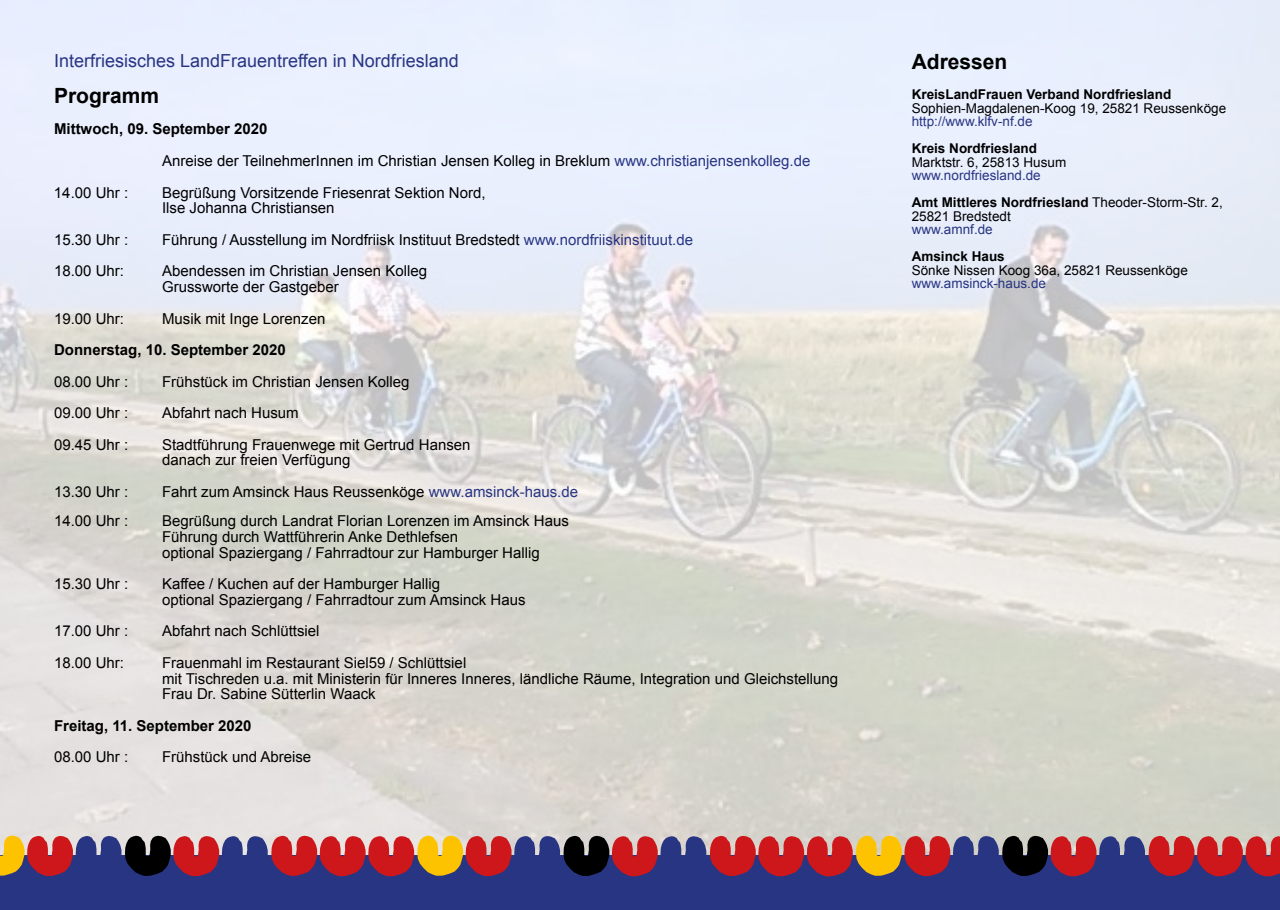
<style>
.page{position:relative;width:1280px;height:910px;background:#fff}
.page>*{position:absolute;margin:0;border:0;box-sizing:border-box;transform-origin:0 0}
.t1{font:700 21px "Arial";color:#000}
.t2{font:18px "Arial";color:#283583}
.t3{font:15px/15.8px "Arial";color:#000}
.t4{font:700 15px "Arial";color:#000}
.t5{font:700 13.5px/27px "Arial";color:#000}
.t6{font:13.5px "Arial";color:#000}
.t7{font:13.5px "Arial";color:#283583}
.s1{color:#283583}
.s2{font-weight:400;color:#283583}
.s3{font-weight:400}
</style>
<div class="page">
<img style="left:0;top:0;width:1280px;height:836px">
<div style="left:0;top:856px;width:1280px;height:54px;background:#283583"></div>
<svg style="left:0;top:836px;width:1280px;height:40px"></svg>
<p class="t2" style="left:54px;top:49px;width:406px">Interfriesisches LandFrauentreffen in Nordfriesland</p>
<h1 class="t1" style="left:54px;top:82px;width:107px">Programm</h1>
<p class="t4" style="left:54px;top:119px;width:215px">Mittwoch, 09. September 2020</p>
<p class="t3" style="left:162px;top:153px;width:650px">Anreise der TeilnehmerInnen im Christian Jensen Kolleg in Breklum <span class="s1">www.christianjensenkolleg.de</span></p>
<p class="t3" style="left:54px;top:185px;width:76px">14.00 Uhr :</p>
<p class="t3" style="left:162px;top:185px;width:325px">Begrüßung Vorsitzende Friesenrat Sektion Nord,<br>Ilse Johanna Christiansen</p>
<p class="t3" style="left:54px;top:232px;width:76px">15.30 Uhr :</p>
<p class="t3" style="left:162px;top:232px;width:533px">Führung / Ausstellung im Nordfriisk Instituut Bredstedt <span class="s1">www.nordfriiskinstituut.de</span></p>
<p class="t3" style="left:54px;top:263px;width:72px">18.00 Uhr:</p>
<p class="t3" style="left:162px;top:263px;width:267px">Abendessen im Christian Jensen Kolleg<br>Grussworte der Gastgeber</p>
<p class="t3" style="left:54px;top:311px;width:72px">19.00 Uhr:</p>
<p class="t3" style="left:162px;top:311px;width:165px">Musik mit Inge Lorenzen</p>
<p class="t4" style="left:54px;top:340px;width:233px">Donnerstag, 10. September 2020</p>
<p class="t3" style="left:54px;top:374px;width:76px">08.00 Uhr :</p>
<p class="t3" style="left:162px;top:374px;width:249px">Frühstück im Christian Jensen Kolleg</p>
<p class="t3" style="left:54px;top:405px;width:76px">09.00 Uhr :</p>
<p class="t3" style="left:162px;top:405px;width:138px">Abfahrt nach Husum</p>
<p class="t3" style="left:54px;top:437px;width:76px">09.45 Uhr :</p>
<p class="t3" style="left:162px;top:437px;width:310px">Stadtführung Frauenwege mit Gertrud Hansen danach zur freien Verfügung</p>
<p class="t3" style="left:54px;top:484px;width:76px">13.30 Uhr :</p>
<p class="t3" style="left:162px;top:484px;width:417px">Fahrt zum Amsinck Haus Reussenköge <span class="s1">www.amsinck-haus.de</span></p>
<p class="t3" style="left:54px;top:513px;width:76px">14.00 Uhr :</p>
<p class="t3" style="left:162px;top:513px;width:408px">Begrüßung durch Landrat Florian Lorenzen im Amsinck Haus<br>Führung durch Wattführerin Anke Dethlefsen<br>optional Spaziergang / Fahrradtour zur Hamburger Hallig</p>
<p class="t3" style="left:54px;top:576px;width:76px">15.30 Uhr :</p>
<p class="t3" style="left:162px;top:576px;width:365px">Kaffee / Kuchen auf der Hamburger Hallig<br>optional Spaziergang / Fahrradtour zum Amsinck Haus</p>
<p class="t3" style="left:54px;top:623px;width:76px">17.00 Uhr :</p>
<p class="t3" style="left:162px;top:623px;width:159px">Abfahrt nach Schlüttsiel</p>
<p class="t3" style="left:54px;top:655px;width:72px">18.00 Uhr:</p>
<p class="t3" style="left:162px;top:655px;width:678px">Frauenmahl im Restaurant Siel59 / Schlüttsiel<br>mit Tischreden u.a. mit Ministerin für Inneres Inneres, ländliche Räume, Integration und Gleichstellung<br>Frau Dr. Sabine Sütterlin Waack</p>
<p class="t4" style="left:54px;top:716px;width:199px">Freitag, 11. September 2020</p>
<p class="t3" style="left:54px;top:749px;width:76px">08.00 Uhr :</p>
<p class="t3" style="left:162px;top:749px;width:151px">Frühstück und Abreise</p>
<h1 class="t1" style="left:912px;top:48px;width:97px">Adressen</h1>
<p class="t5" style="left:912px;top:82px;width:261px">KreisLandFrauen Verband Nordfriesland</p>
<p class="t6" style="left:912px;top:99px;width:316px">Sophien-Magdalenen-Koog 19, 25821 Reussenköge</p>
<p class="t7" style="left:912px;top:113px;width:122px">http://www.klfv-nf.de</p>
<p class="t5" style="left:912px;top:136px;width:127px">Kreis Nordfriesland</p>
<p class="t6" style="left:912px;top:153px;width:156px">Marktstr. 6, 25813 Husum</p>
<p class="t5" style="left:912px;top:163px;width:313px"><span class="s2">www.nordfriesland.de<br></span>Amt Mittleres Nordfriesland <span class="s3">Theoder-Storm-Str. 2,</span></p>
<p class="t6" style="left:912px;top:207px;width:101px">25821 Bredstedt</p>
<p class="t7" style="left:912px;top:221px;width:83px">www.amnf.de</p>
<p class="t5" style="left:912px;top:244px;width:95px">Amsinck Haus</p>
<p class="t6" style="left:912px;top:261px;width:278px">Sönke Nissen Koog 36a, 25821 Reussenköge</p>
<p class="t7" style="left:912px;top:275px;width:136px">www.amsinck-haus.de</p>
</div>
